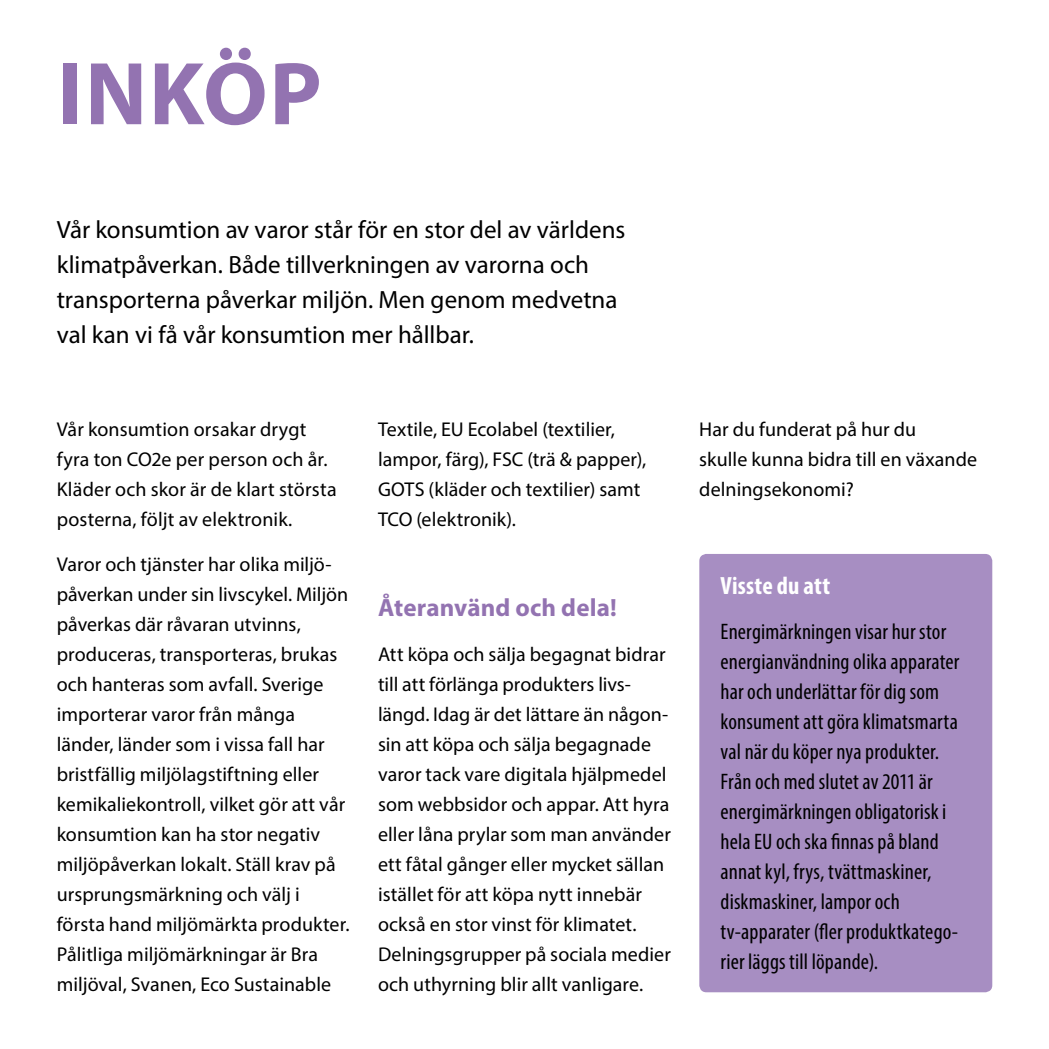
<style>
.page{position:relative;width:1049px;height:1049px;background:#fff}
.page>*{position:absolute;margin:0;border:0;box-sizing:border-box;transform-origin:0 0}
.t1{font:700 90px "Myriad Pro";letter-spacing:.02em;color:#9373b1}
.t2{font:25px/35px "Myriad Pro";color:#000}
.t3{font:700 25px "Myriad Pro";letter-spacing:.005em;color:#9373b1}
.t4{font:700 condensed 25px "Myriad Pro";letter-spacing:.01em;color:#fff}
.t5{font:condensed 22.5px/30px "Myriad Pro";letter-spacing:.005em;color:#000}
.t6{font:20px/30px "Myriad Pro";color:#000}
</style>
<div class="page">
<div style="left:699px;top:554px;width:293px;height:438px;background:#a78ec2;border-radius:7px"></div>
<p class="t1" style="left:58px;top:35px;width:266px">INKÖP</p>
<p class="t2" style="left:57px;top:212px;width:570px">Vår konsumtion av varor står för en stor del av världens klimatpåverkan. Både tillverkningen av varorna och transporterna påverkar miljön. Men genom medvetna val kan vi få vår konsumtion mer hållbar.</p>
<p class="t6" style="left:57px;top:414px;width:282px">Vår konsumtion orsakar drygt fyra ton CO2e per person och år.<br>Kläder och skor är de klart största posterna, följt av elektronik.</p>
<p class="t6" style="left:57px;top:549px;width:294px">Varor och tjänster har olika miljö&shy;påverkan under sin livscykel. Miljön påverkas där råvaran utvinns, produceras, transporteras, brukas och hanteras som avfall. Sverige importerar varor från många länder, länder som i vissa fall har bristfällig miljölagstiftning eller kemikaliekontroll, vilket gör att vår konsumtion kan ha stor negativ miljöpåverkan lokalt. Ställ krav på ursprungsmärkning och välj i första hand miljömärkta produkter.<br>Pålitliga miljömärkningar är Bra miljöval, Svanen, Eco Sustainable</p>
<p class="t6" style="left:378px;top:414px;width:270px">Textile, EU Ecolabel (textilier, lampor, färg), FSC (trä &amp; papper),<br>GOTS (kläder och textilier) samt<br>TCO (elektronik).</p>
<p class="t3" style="left:378px;top:591px;width:240px">Återanvänd och dela!</p>
<p class="t6" style="left:378px;top:639px;width:294px">Att köpa och sälja begagnat bidrar till att förlänga produkters livs&shy;längd. Idag är det lättare än någon&shy;sin att köpa och sälja begagnade varor tack vare digitala hjälpmedel som webbsidor och appar. Att hyra eller låna prylar som man använder ett fåtal gånger eller mycket sällan istället för att köpa nytt innebär också en stor vinst för klimatet.<br>Delningsgrupper på sociala medier och uthyrning blir allt vanligare.</p>
<p class="t6" style="left:699px;top:414px;width:279px">Har du funderat på hur du<br>skulle kunna bidra till en växande delningsekonomi?</p>
<p class="t4" style="left:720px;top:570px;width:111px">Visste du att</p>
<p class="t5" style="left:720px;top:616px;width:240px">Energimärkningen visar hur stor energianvändning olika apparater har och underlättar för dig som konsument att göra klimatsmarta val när du köper nya produkter.<br>Från och med slutet av 2011 är energimärkningen obligatorisk i hela EU och ska finnas på bland annat kyl, frys, tvättmaskiner, diskmaskiner, lampor och tv-apparater (fler produktkatego&shy;rier läggs till löpande).</p>
</div>
